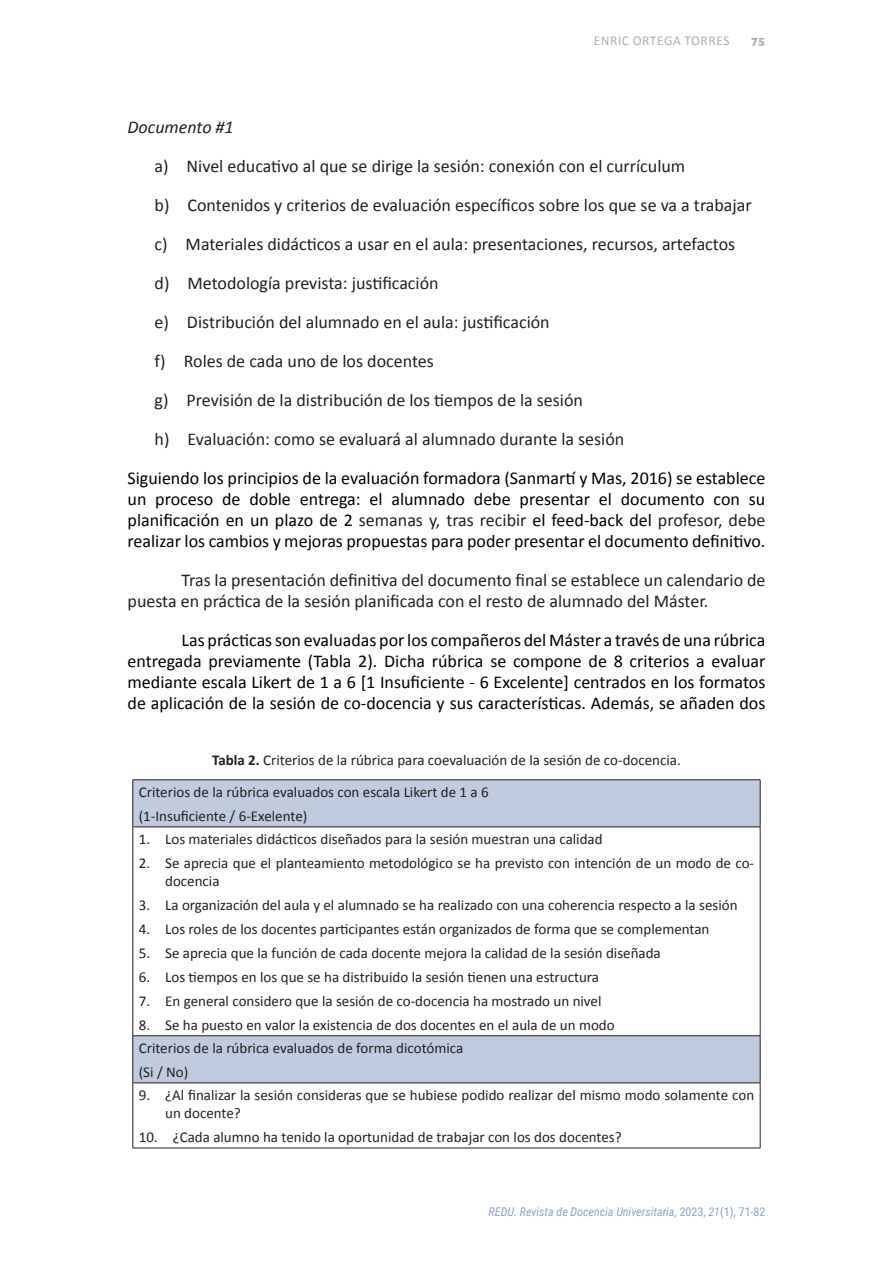
<style>
.page{position:relative;width:893px;height:1263px;background:#fff}
.page>*{position:absolute;margin:0;border:0;box-sizing:border-box;transform-origin:0 0}
.REDU_LISTA_VINYETA{font:18px "Calibri";color:#231f20}
.REDU_TXTGRAL_1P{font:18px/21px "Calibri";color:#000001;text-align:justify}
.REDU_TXTGRAL{font:18px/21px "Calibri";color:#000001;text-align:justify}
.REDU_TXTGRAL-2{font:18px/21px "Calibri";color:#231f20}
.REDU_TXTGRAL_1P-2{font:italic 18px "Calibri";color:#231f20}
.REDU_TXT_TABLA{font:15px/18px "Calibri";color:#231f20}
.REDU_TIT_TABLA{font:15px "Calibri";color:#231f20}
.t1{font:13.5px "Calibri";letter-spacing:.04em;color:#b0aead}
.t2{font:italic 12px "Roboto Condensed";color:#8ca3c4}
.t3{font:700 12px "Gill Sans";color:#b0aead}
.s1{color:#231f20}
.s2{font-weight:700}
.s3{font-style:normal}
</style>
<div class="page">
<svg style="left:134px;top:780px;width:626px;height:302px"></svg>
<hr style="left:133px;top:827px;width:1px;height:208px;background:#231f20">
<hr style="left:760px;top:827px;width:1px;height:208px;background:#231f20">
<hr style="left:133px;top:1083px;width:1px;height:65px;background:#231f20">
<hr style="left:760px;top:1083px;width:1px;height:65px;background:#231f20">
<hr style="left:133px;top:1148px;width:627px;height:1px;background:#231f20">
<hr style="left:133px;top:779px;width:627px;height:1px;background:#231f20">
<hr style="left:133px;top:780px;width:1px;height:47px;background:#231f20">
<hr style="left:760px;top:780px;width:1px;height:47px;background:#231f20">
<hr style="left:133px;top:827px;width:627px;height:1px;background:#231f20">
<hr style="left:133px;top:1035px;width:627px;height:1px;background:#231f20">
<hr style="left:133px;top:1036px;width:1px;height:47px;background:#231f20">
<hr style="left:760px;top:1036px;width:1px;height:47px;background:#231f20">
<hr style="left:133px;top:1082px;width:627px;height:1px;background:#231f20">
<p class="t1" style="left:594px;top:32px;width:137px">ENRIC ORTEGA TORRES</p>
<p class="t3" style="left:751px;top:32px;width:16px">75</p>
<p class="REDU_TXTGRAL_1P-2" style="left:128px;top:114px;width:108px">Documento #1</p>
<p class="REDU_LISTA_VINYETA" style="left:155px;top:154px;width:532px">a) Nivel educativo al que se dirige la sesión: conexión con el currículum</p>
<p class="REDU_LISTA_VINYETA" style="left:155px;top:193px;width:599px">b) Contenidos y criterios de evaluación específicos sobre los que se va a trabajar</p>
<p class="REDU_LISTA_VINYETA" style="left:155px;top:232px;width:582px">c) Materiales didácticos a usar en el aula: presentaciones, recursos, artefactos</p>
<p class="REDU_LISTA_VINYETA" style="left:155px;top:271px;width:286px">d) Metodología prevista: justificación</p>
<p class="REDU_LISTA_VINYETA" style="left:155px;top:310px;width:397px">e) Distribución del alumnado en el aula: justificación</p>
<p class="REDU_LISTA_VINYETA" style="left:155px;top:349px;width:281px">f) Roles de cada uno de los docentes</p>
<p class="REDU_LISTA_VINYETA" style="left:155px;top:388px;width:430px">g) Previsión de la distribución de los tiempos de la sesión</p>
<p class="REDU_LISTA_VINYETA" style="left:155px;top:427px;width:471px">h) Evaluación: como se evaluará al alumnado durante la sesión</p>
<p class="REDU_TXTGRAL_1P" style="left:128px;top:467px;width:639px">Siguiendo los principios de la evaluación formadora (Sanmartí y Mas, 2016) se establece un proceso de doble entrega: el alumnado debe presentar el documento con su planificación en un plazo de 2 <span class="s1">semanas y, tras recibir</span> el feed-back del <span class="s1">profesor, debe </span>realizar los cambios y mejoras propuestas para poder presentar el documento definitivo.</p>
<p class="REDU_TXTGRAL-2" style="left:128px;top:569px;width:639px;text-indent:54px">Tras la presentación definitiva del documento final se establece un calendario de puesta en práctica de la sesión planificada con el resto de alumnado del Máster.</p>
<p class="REDU_TXTGRAL" style="left:128px;top:629px;width:639px;text-indent:54px">Las prácticas son evaluadas por los compañeros del Máster a través de una rúbrica entregada previamente (Tabla 2). Dicha rúbrica se compone de 8 criterios a evaluar mediante escala Likert de 1 a 6 [1 Insuficiente - 6 Excelente] centrados en los formatos de aplicación de la sesión de co-docencia y sus características. Además, se añaden dos</p>
<p class="REDU_TIT_TABLA" style="left:212px;top:751px;width:470px"><span class="s2">Tabla 2.</span> Criterios de la rúbrica para coevaluación de la sesión de co-docencia.</p>
<p class="REDU_TXT_TABLA" style="left:139px;top:783px;width:352px">Criterios de la rúbrica evaluados con escala Likert de 1 a 6</p>
<p class="REDU_TXT_TABLA" style="left:139px;top:807px;width:170px">(1-Insuficiente / 6-Exelente)</p>
<p class="REDU_TXT_TABLA" style="left:139px;top:830px;width:465px">1. Los materiales didácticos diseñados para la sesión muestran una calidad</p>
<p class="REDU_TXT_TABLA" style="left:165px;top:854px;width:590px;text-indent:-26px">2. Se aprecia que el planteamiento metodológico se ha previsto con intención de un modo de co&shy;docencia</p>
<p class="REDU_TXT_TABLA" style="left:139px;top:896px;width:600px">3. La organización del aula y el alumnado se ha realizado con una coherencia respecto a la sesión</p>
<p class="REDU_TXT_TABLA" style="left:139px;top:920px;width:572px">4. Los roles de los docentes participantes están organizados de forma que se complementan</p>
<p class="REDU_TXT_TABLA" style="left:139px;top:944px;width:524px">5. Se aprecia que la función de cada docente mejora la calidad de la sesión diseñada</p>
<p class="REDU_TXT_TABLA" style="left:139px;top:968px;width:462px">6. Los tiempos en los que se ha distribuido la sesión tienen una estructura</p>
<p class="REDU_TXT_TABLA" style="left:139px;top:992px;width:464px">7. En general considero que la sesión de co-docencia ha mostrado un nivel</p>
<p class="REDU_TXT_TABLA" style="left:139px;top:1016px;width:477px">8. Se ha puesto en valor la existencia de dos docentes en el aula de un modo</p>
<p class="REDU_TXT_TABLA" style="left:139px;top:1039px;width:326px">Criterios de la rúbrica evaluados de forma dicotómica</p>
<p class="REDU_TXT_TABLA" style="left:139px;top:1063px;width:51px">(Si / No)</p>
<p class="REDU_TXT_TABLA" style="left:165px;top:1086px;width:590px;text-indent:-26px">9. ¿Al finalizar la sesión consideras que se hubiese podido realizar del mismo modo solamente con un docente?</p>
<p class="REDU_TXT_TABLA" style="left:139px;top:1128px;width:484px">10. ¿Cada alumno ha tenido la oportunidad de trabajar con los dos docentes?</p>
<p class="t2" style="left:489px;top:1204px;width:278px">REDU. Revista de Docencia Universitaria<span class="s3">, 2023,</span> 21<span class="s3">(1), 71-82</span></p>
</div>
